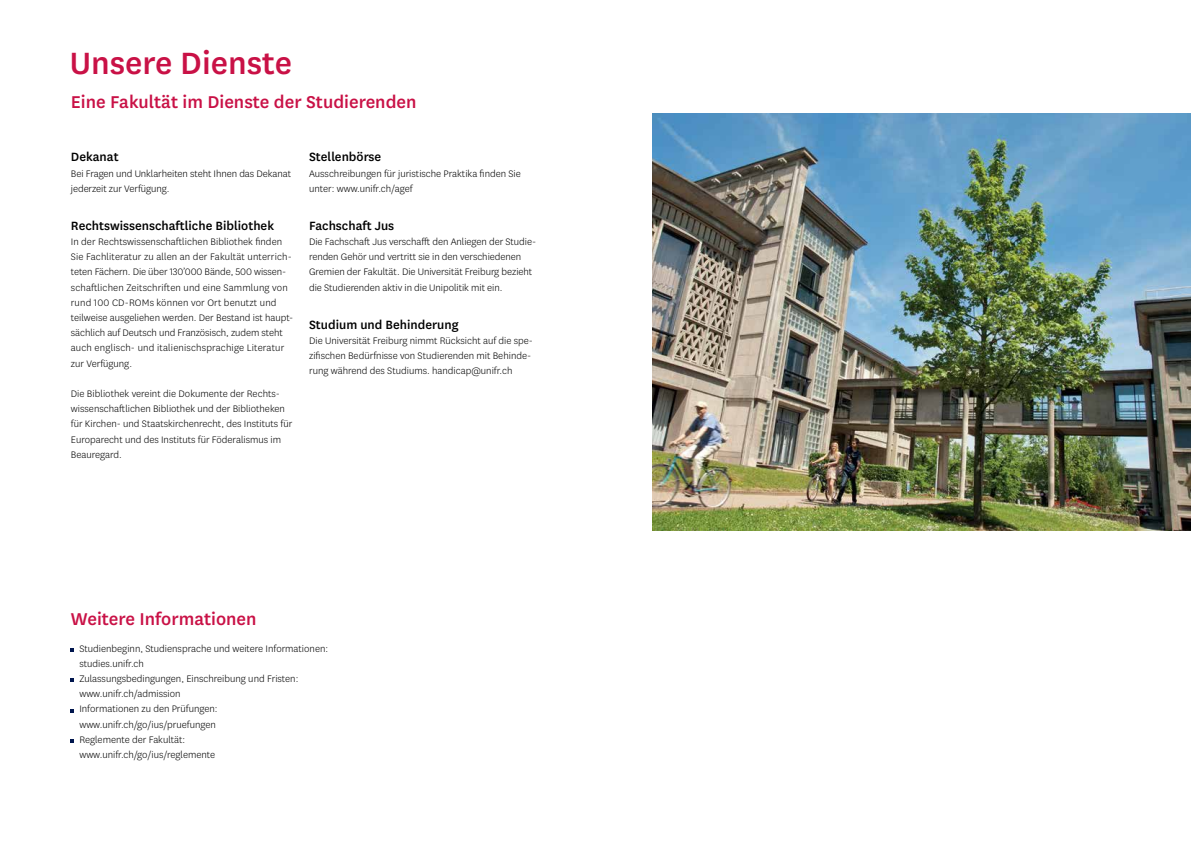
<style>
.page{position:relative;width:1191px;height:842px;background:#fff}
.page>*{position:absolute;margin:0;border:0;box-sizing:border-box;transform-origin:0 0}
.t1{font:500 36px "National Uni Fr";color:#c91146}
.t2{font:500 20px "National Uni Fr";color:#c91146}
.t3{font:500 14px "National Uni Fr";color:#000}
.t4{font:300 11px/15.2px "National Uni Fr";color:#000}
</style>
<div class="page">
<svg style="left:71px;top:648px;width:3px;height:4px"></svg>
<img style="left:652px;top:113px;width:539px;height:417px">
<h1 class="t1" style="left:70px;top:38px;width:224px">Unsere Dienste</h1>
<h2 class="t2" style="left:71px;top:88px;width:347px">Eine Fakultät im Dienste der Studierenden</h2>
<p class="t3" style="left:71px;top:148px;width:49px">Dekanat</p>
<p class="t4" style="left:71px;top:165px;width:222px">Bei Fragen und Unklarheiten steht Ihnen das Dekanat jederzeit zur Verfügung.</p>
<p class="t3" style="left:71px;top:216px;width:205px">Rechtswissenschaftliche Bibliothek</p>
<p class="t4" style="left:71px;top:234px;width:224px">In der Rechtswissenschaftlichen Bibliothek finden Sie Fachliteratur zu allen an der Fakultät unterrich&shy;teten Fächern. Die über 130’000 Bände, 500 wissen&shy;schaftlichen Zeitschriften und eine Sammlung von rund 100 CD-ROMs können vor Ort benutzt und teilweise ausgeliehen werden. Der Bestand ist haupt&shy;sächlich auf Deutsch und Französisch, zudem steht auch englisch- und italienischsprachige Literatur zur Verfügung.</p>
<p class="t4" style="left:71px;top:386px;width:223px">Die Bibliothek vereint die Dokumente der Rechts&shy;wissenschaftlichen Bibliothek und der Bibliotheken für Kirchen- und Staatskirchenrecht, des Instituts für Europarecht und des Instituts für Föderalismus im Beauregard.</p>
<p class="t3" style="left:309px;top:148px;width:74px">Stellenbörse</p>
<p class="t4" style="left:309px;top:165px;width:213px">Ausschreibungen für juristische Praktika finden Sie unter: www.unifr.ch/agef</p>
<p class="t3" style="left:309px;top:216px;width:87px">Fachschaft Jus</p>
<p class="t4" style="left:309px;top:234px;width:228px">Die Fachschaft Jus verschafft den Anliegen der Studie&shy;renden Gehör und vertritt sie in den verschiedenen Gremien der Fakultät. Die Universität Freiburg bezieht die Studierenden aktiv in die Unipolitik mit ein.</p>
<p class="t3" style="left:309px;top:315px;width:151px">Studium und Behinderung</p>
<p class="t4" style="left:309px;top:333px;width:225px">Die Universität Freiburg nimmt Rücksicht auf die spe&shy;zifischen Bedürfnisse von Studierenden mit Behinde&shy;rung während des Studiums. handicap@unifr.ch</p>
<h2 class="t2" style="left:71px;top:605px;width:187px">Weitere Informationen</h2>
<p class="t4" style="left:79px;top:640px;width:250px">Studienbeginn, Studiensprache und weitere Informationen: studies.unifr.ch<br>Zulassungsbedingungen, Einschreibung und Fristen: www.unifr.ch/admission<br>Informationen zu den Prüfungen: www.unifr.ch/go/ius/pruefungen<br>Reglemente der Fakultät:<br>www.unifr.ch/go/ius/reglemente</p>
</div>
